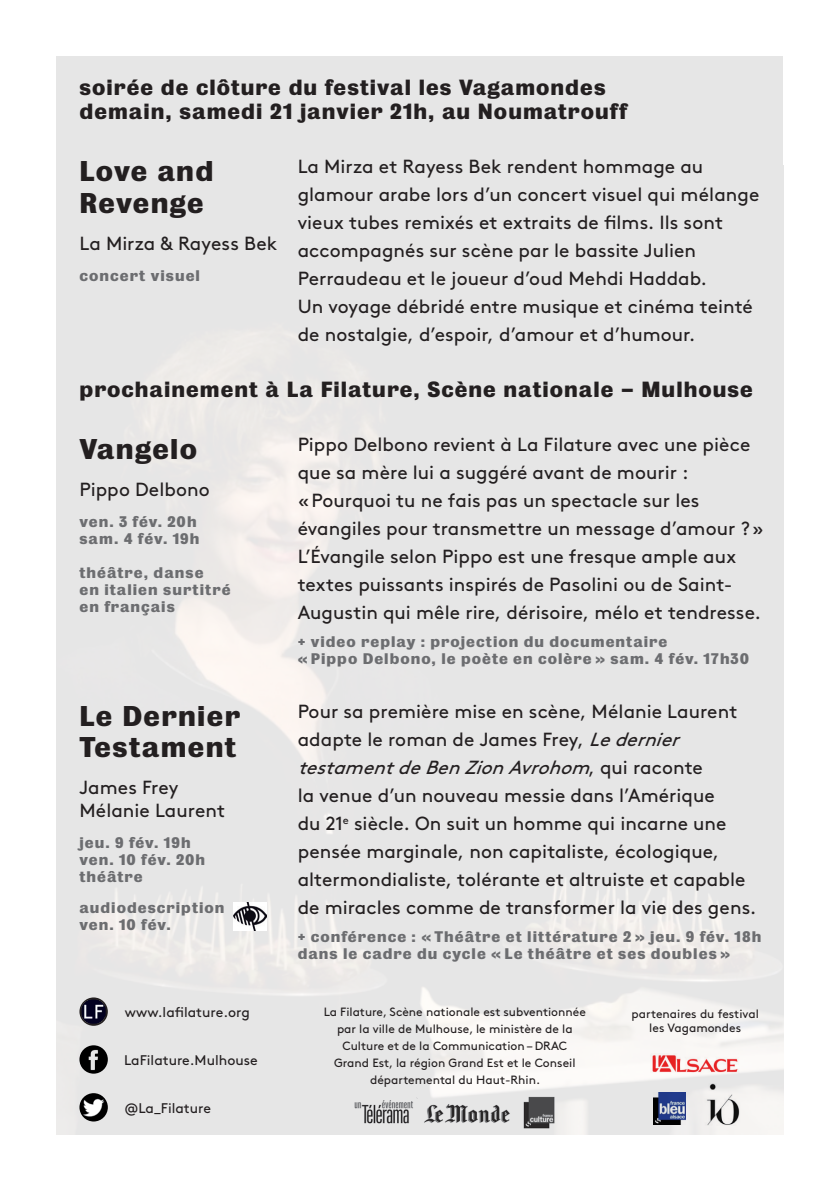
<style>
.page{position:relative;width:840px;height:1191px;background:#fff}
.page>*{position:absolute;margin:0;border:0;box-sizing:border-box;transform-origin:0 0}
.t1{font:700 26px/31.2px "Bureau Grot";letter-spacing:.05em;color:#231f20}
.t2{font:700 20px/24px "Bureau Grot";letter-spacing:.05em;color:#231f20}
.t3{font:19px/28px "Brown Std";letter-spacing:.005em;color:#231f20}
.t4{font:700 14px/16.8px "Bureau Grot";letter-spacing:.07em;color:#6c6d70}
.t5{font:14px "Brown Std";color:#231f20}
.t6{font:12px/17px "Brown Std";color:#231f20;text-align:center}
.s1{font-style:italic}
</style>
<div class="page">
<div style="left:57px;top:57px;width:725px;height:1077px;background:#e6e6e6"></div>
<img style="left:80px;top:333px;width:702px;height:801px">
<img style="left:423px;top:1103px;width:87px;height:20px">
<img style="left:354px;top:1097px;width:63px;height:26px">
<img style="left:522px;top:1096px;width:32px;height:32px">
<img style="left:79px;top:1045px;width:29px;height:28px;border-radius:14px">
<img style="left:79px;top:1093px;width:29px;height:28px;border-radius:14px">
<svg style="left:79px;top:997px;width:29px;height:28px"></svg>
<img style="left:82px;top:999px;width:24px;height:24px">
<img style="left:650px;top:1053px;width:89px;height:20px">
<img style="left:653px;top:1092px;width:31px;height:32px">
<img style="left:700px;top:1083px;width:43px;height:42px">
<img style="left:233px;top:902px;width:33px;height:28px">
<p class="t2" style="left:79px;top:76px;width:548px">soirée de clôture du festival les Vagamondes demain, samedi 21 janvier 21h, au Noumatrouff</p>
<h1 class="t1" style="left:79px;top:156px;width:135px">Love and<br>Revenge</h1>
<p class="t3" style="left:79px;top:229px;width:199px">La Mirza &amp; Rayess Bek</p>
<p class="t4" style="left:79px;top:267px;width:122px">concert visuel</p>
<p class="t3" style="left:297px;top:153px;width:463px">La Mirza et Rayess Bek rendent hommage au glamour arabe lors d’un concert visuel qui mélange vieux tubes remixés et extraits de films. Ils sont accompagnés sur scène par le bassite Julien Perraudeau et le joueur d’oud Mehdi Haddab.<br>Un voyage débridé entre musique et cinéma teinté de nostalgie, d’espoir, d’amour et d’humour.</p>
<p class="t2" style="left:79px;top:378px;width:674px">prochainement à La Filature, Scène nationale – Mulhouse</p>
<h1 class="t1" style="left:79px;top:434px;width:119px">Vangelo</h1>
<p class="t3" style="left:79px;top:476px;width:132px">Pippo Delbono</p>
<p class="t4" style="left:79px;top:514px;width:121px">ven. 3 fév. 20h sam. 4 fév. 19h</p>
<p class="t4" style="left:79px;top:564px;width:153px">théâtre, danse<br>en italien surtitré en français</p>
<p class="t3" style="left:297px;top:430px;width:467px">Pippo Delbono revient à La Filature avec une pièce que sa mère lui a suggéré avant de mourir : «Pourquoi tu ne fais pas un spectacle sur les évangiles pour transmettre un message d’amour ?» L’Évangile selon Pippo est une fresque ample aux textes puissants inspirés de Pasolini ou de Saint-Augustin qui mêle rire, dérisoire, mélo et tendresse.</p>
<p class="t4" style="left:297px;top:633px;width:452px">+ video replay : projection du documentaire<br>« Pippo Delbono, le poète en colère » sam. 4 fév. 17h30</p>
<h1 class="t1" style="left:79px;top:701px;width:162px">Le Dernier<br>Testament</h1>
<p class="t3" style="left:79px;top:776px;width:147px;line-height:22.8px">James Frey<br>Mélanie Laurent</p>
<p class="t4" style="left:79px;top:835px;width:127px">jeu. 9 fév. 19h ven. 10 fév. 20h théâtre</p>
<p class="t4" style="left:79px;top:899px;width:146px">audiodescription ven. 10 fév.</p>
<p class="t3" style="left:297px;top:697px;width:460px">Pour sa première mise en scène, Mélanie Laurent adapte le roman de James Frey, <span class="s1">Ledernier testamentdeBenZionAvrohom</span>, q u i r a c o n t e<br>la venue d’un nouveau messie dans l’Amérique<br>du 21<sup>e</sup> siècle. On suit un homme qui incarne une pensée marginale, non capitaliste, écologique, altermondialiste, tolérante et altruiste et capable de miracles comme de transformer la vie des gens.</p>
<p class="t4" style="left:297px;top:928px;width:465px">+ conférence : « Théâtre et littérature 2 » jeu. 9 fév. 18h dans le cadre du cycle « Le théâtre et ses doubles »</p>
<p class="t5" style="left:125px;top:1004px;width:126px">www.lafilature.org</p>
<p class="t6" style="left:631px;top:1006px;width:129px;line-height:14.4px">partenaires du festival les Vagamondes</p>
<p class="t6" style="left:323px;top:1003px;width:263px">La Filature, Scène nationale est subventionnée par la ville de Mulhouse, le ministère de la Culture et de la Communication – DRAC Grand Est, la région Grand Est et le Conseil départemental du Haut-Rhin.</p>
<p class="t5" style="left:124px;top:1052px;width:135px">LaFilature.Mulhouse</p>
<p class="t5" style="left:124px;top:1099px;width:88px">@La_Filature</p>
</div>
